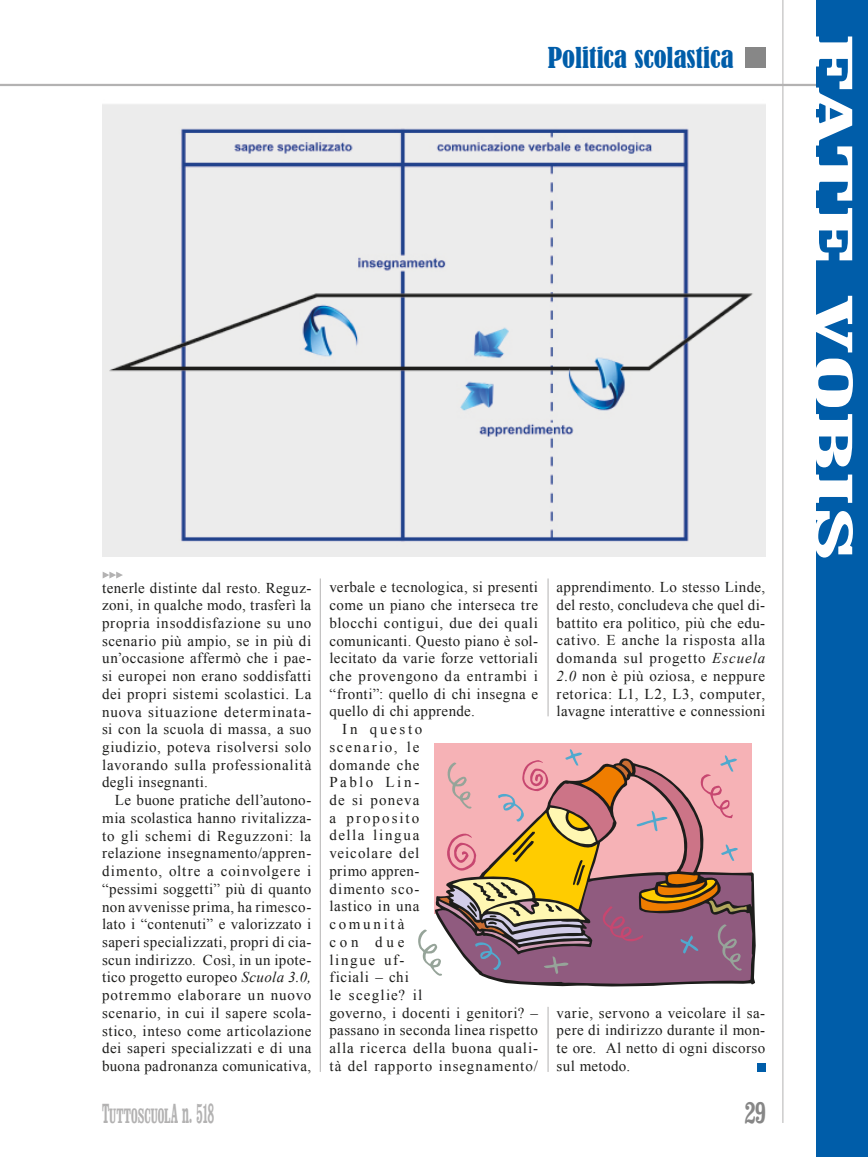
<style>
.page{position:relative;width:868px;height:1157px;background:#fff}
.page>*{position:absolute;margin:0;border:0;box-sizing:border-box;transform-origin:0 0}
.t1{font:700 condensed 54px "Clarendon";color:#fff;scale:2.13 1}
.t2{font:700 condensed 30px "Clarendon";color:#878787;scale:.8 1}
.t3{font:condensed 27px "Bernard";color:#005da9}
.t4{font:700 condensed 21px "Clarendon";letter-spacing:-.015em;color:#b3b2b2;scale:.67 1}
.t5{font:15px/17.7px "Times New Roman";letter-spacing:.04em;color:#1d1d1b;text-align:justify}
.t6{font:15px "Times New Roman";letter-spacing:.02em;color:#1d1d1b}
.t7{font:15px "Times New Roman";letter-spacing:.06em;color:#1d1d1b}
.t8{font:15px "Times New Roman";letter-spacing:.065em;color:#1d1d1b}
.t9{font:15px "Times New Roman";letter-spacing:.11em;color:#1d1d1b}
.t10{font:15px "Times New Roman";letter-spacing:.18em;color:#1d1d1b}
.t11{font:15px "Times New Roman";letter-spacing:.085em;color:#1d1d1b}
.t12{font:15px "Times New Roman";letter-spacing:.12em;color:#1d1d1b}
.t13{font:15px "Times New Roman";letter-spacing:.075em;color:#1d1d1b}
.t14{font:15px "Times New Roman";letter-spacing:.135em;color:#1d1d1b}
.t15{font:15px "Times New Roman";letter-spacing:.16em;color:#1d1d1b}
.s1{font-style:italic}
.s2{font-size:27.9px}
</style>
<div class="page">
<hr style="left:0;top:84px;width:867px;height:2px;background:#b3b2b2">
<div style="left:745px;top:47px;width:20px;height:21px;background:#878787"></div>
<hr style="left:782px;top:0;width:1px;height:1123px;background:#b3b2b2">
<hr style="left:547px;top:578px;width:1px;height:138px;background:#b3b2b2">
<hr style="left:547px;top:1006px;width:1px;height:65px;background:#b3b2b2">
<hr style="left:320px;top:578px;width:1px;height:493px;background:#b3b2b2">
<img style="left:102px;top:104px;width:663px;height:453px">
<div style="left:434px;top:743px;width:317px;height:170px;background:#f6b2b6"></div>
<svg style="left:506px;top:872px;width:249px;height:115px"></svg>
<svg style="left:418px;top:748px;width:334px;height:235px"></svg>
<svg style="left:103px;top:571px;width:20px;height:7px"></svg>
<div style="left:757px;top:1063px;width:8px;height:8px;background:#005da9"></div>
<div style="left:816px;top:0;width:51px;height:1157px;background:#005da9"></div>
<h3 class="t3" style="left:547px;top:41px;width:187px">Politica scolastica</h3>
<p class="t5" style="left:102px;top:578px;width:211px">tenerle distinte dal resto. Reguz-</p>
<p class="t5" style="left:102px;top:596px;width:211px">zoni, in qualche modo, trasferì la</p>
<p class="t5" style="left:102px;top:614px;width:211px">propria insoddisfazione su uno</p>
<p class="t5" style="left:102px;top:631px;width:211px">scenario più ampio, se in più di</p>
<p class="t5" style="left:102px;top:649px;width:211px">un’occasione affermò che i pae-</p>
<p class="t5" style="left:102px;top:667px;width:211px">si europei non erano soddisfatti</p>
<p class="t5" style="left:102px;top:684px;width:211px">dei propri sistemi scolastici. La</p>
<p class="t7" style="left:102px;top:701px;width:211px">nuova situazione determinata-</p>
<p class="t5" style="left:102px;top:720px;width:211px">si con la scuola di massa, a suo</p>
<p class="t5" style="left:102px;top:738px;width:211px">giudizio, poteva risolversi solo</p>
<p class="t5" style="left:102px;top:755px;width:211px">lavorando sulla professionalità</p>
<p class="t5" style="left:102px;top:773px;width:107px">degli insegnanti.</p>
<p class="t6" style="left:115px;top:790px;width:198px">Le buone pratiche dell’autono-</p>
<p class="t5" style="left:102px;top:808px;width:211px">mia scolastica hanno rivitalizza-</p>
<p class="t7" style="left:102px;top:825px;width:211px">to gli schemi di Reguzzoni: la</p>
<p class="t5" style="left:102px;top:844px;width:211px">relazione insegnamento/appren-</p>
<p class="t8" style="left:102px;top:861px;width:211px">dimento, oltre a coinvolgere i</p>
<p class="t5" style="left:102px;top:879px;width:211px">“pessimi soggetti” più di quanto</p>
<p class="t5" style="left:102px;top:897px;width:211px">non avvenisse prima, ha rimesco-</p>
<p class="t5" style="left:102px;top:915px;width:211px">lato i “contenuti” e valorizzato i</p>
<p class="t5" style="left:102px;top:932px;width:211px">saperi specializzati, propri di cia-</p>
<p class="t5" style="left:102px;top:950px;width:211px">scun indirizzo. Così, in un ipote-</p>
<p class="t5" style="left:102px;top:968px;width:211px">tico progetto europeo <span class="s1">Scuola 3.0,</span></p>
<p class="t8" style="left:102px;top:985px;width:211px">potremmo elaborare un nuovo</p>
<p class="t5" style="left:102px;top:1003px;width:211px">scenario, in cui il sapere scola-</p>
<p class="t5" style="left:102px;top:1021px;width:211px">stico, inteso come articolazione</p>
<p class="t5" style="left:102px;top:1039px;width:211px">dei saperi specializzati e di una</p>
<p class="t6" style="left:102px;top:1055px;width:211px">buona padronanza comunicativa,</p>
<p class="t6" style="left:329px;top:577px;width:210px">verbale e tecnologica, si presenti</p>
<p class="t5" style="left:329px;top:596px;width:210px">come un piano che interseca tre</p>
<p class="t5" style="left:329px;top:613px;width:210px">blocchi contigui, due dei quali</p>
<p class="t6" style="left:329px;top:630px;width:210px">comunicanti. Questo piano è sol-</p>
<p class="t5" style="left:329px;top:649px;width:210px">lecitato da varie forze vettoriali</p>
<p class="t7" style="left:329px;top:666px;width:210px">che provengono da entrambi i</p>
<p class="t5" style="left:329px;top:684px;width:210px">“fronti”: quello di chi insegna e</p>
<p class="t5" style="left:329px;top:702px;width:147px">quello di chi apprende.</p>
<p class="t10" style="left:342px;top:719px;width:82px">In questo</p>
<p class="t12" style="left:329px;top:736px;width:91px">scenario, le</p>
<p class="t7" style="left:329px;top:754px;width:91px">domande che</p>
<p class="t15" style="left:329px;top:772px;width:91px">Pablo Lin-</p>
<p class="t13" style="left:329px;top:790px;width:92px">de si poneva</p>
<p class="t14" style="left:329px;top:807px;width:91px">a proposito</p>
<p class="t9" style="left:329px;top:825px;width:91px">della lingua</p>
<p class="t8" style="left:329px;top:843px;width:91px">veicolare del</p>
<p class="t5" style="left:329px;top:861px;width:91px">primo appren-</p>
<p class="t8" style="left:329px;top:878px;width:91px">dimento sco-</p>
<p class="t5" style="left:329px;top:897px;width:91px">lastico in una</p>
<p class="t10" style="left:329px;top:914px;width:76px">comunità</p>
<p class="t5" style="left:329px;top:932px;width:77px">con due</p>
<p class="t9" style="left:329px;top:949px;width:76px">lingue uf-</p>
<p class="t5" style="left:329px;top:968px;width:81px">ficiali – chi</p>
<p class="t11" style="left:329px;top:984px;width:95px">le sceglie? il</p>
<p class="t5" style="left:329px;top:1003px;width:210px">governo, i docenti i genitori? –</p>
<p class="t5" style="left:329px;top:1021px;width:210px">passano in seconda linea rispetto</p>
<p class="t7" style="left:329px;top:1038px;width:210px">alla ricerca della buona quali-</p>
<p class="t8" style="left:329px;top:1055px;width:210px">tà del rapporto insegnamento/</p>
<p class="t5" style="left:556px;top:578px;width:210px">apprendimento. Lo stesso Linde, del resto, concludeva che quel di&shy;battito era politico, più che edu&shy;cativo. E anche la risposta alla domanda sul progetto <span class="s1">Escuela 2.0</span> non è più oziosa, e neppure retorica: L1, L2, L3, computer, lavagne interattive e connessioni</p>
<p class="t5" style="left:556px;top:1003px;width:210px">varie, servono a veicolare il sa&shy;pere di indirizzo durante il mon&shy;te ore. Al netto di ogni discorso sul metodo.</p>
<p class="t4" style="left:102px;top:1103px;width:168px"><span class="s2">T</span>UTTOSCUOL<span class="s2">A N. 518</span></p>
<p class="t2" style="left:744px;top:1094px;width:28px">29</p>
<p class="t1" style="left:866px;top:34px;width:245px;rotate:90deg">FATE VOBIS</p>
</div>
